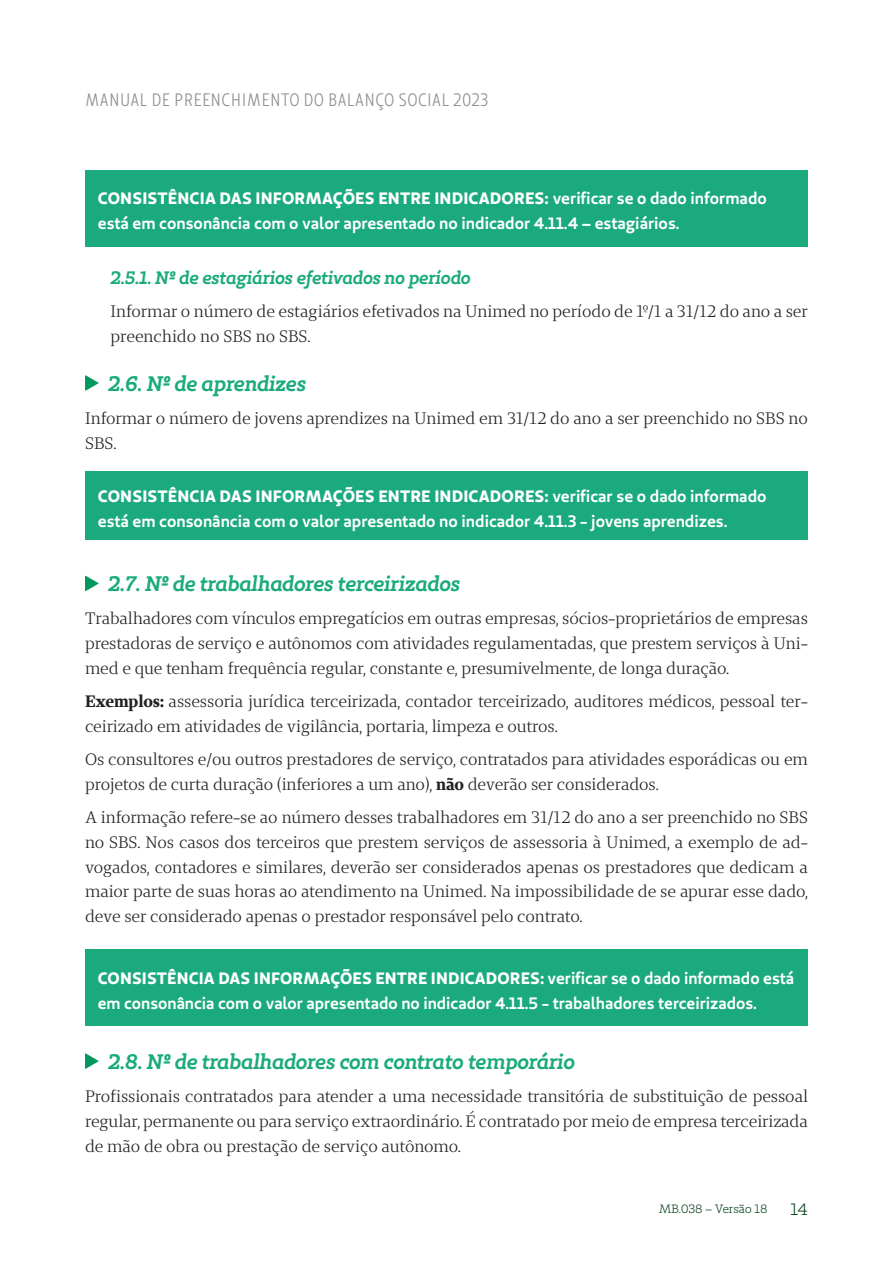
<style>
.page{position:relative;width:893px;height:1263px;background:#fff}
.page>*{position:absolute;margin:0;border:0;box-sizing:border-box;transform-origin:0 0}
.t1{font:italic 700 21px "Unimed Slab 2020 Semi";letter-spacing:-.015em;color:#1baa7d}
.t2{font:condensed 18px "Unimed Sans 2020 Book";letter-spacing:.02em;color:#908d92}
.t3{font:italic 700 18px "Unimed Slab 2020 Semi";letter-spacing:-.01em;color:#1baa7d}
.t4{font:16.5px/24.8px "Unimed Serif 2020 Book";letter-spacing:-.005em;color:#231f20}
.t5{font:700 16.5px "Unimed Sans 2020 Semi";color:#fff}
.t6{font:16.5px "Unimed Sans 2020 Bold";letter-spacing:.01em;color:#fff}
.t7{font:16.5px "Unimed Slab 2020 Book";color:#003e18}
.t8{font:12px "Unimed Slab 2020 Book";letter-spacing:-.005em;color:#003e18}
.s1{font-family:"Unimed Sans 2020 Semi";font-weight:700}
.s2{font-family:"Unimed Serif 2020 Bold"}
</style>
<div class="page">
<div style="left:85px;top:170px;width:723px;height:76px;background:#1baa7d"></div>
<svg style="left:85px;top:375px;width:14px;height:16px"></svg>
<div style="left:85px;top:472px;width:723px;height:68px;background:#1baa7d"></div>
<svg style="left:85px;top:576px;width:14px;height:15px"></svg>
<div style="left:85px;top:949px;width:723px;height:77px;background:#1baa7d"></div>
<svg style="left:85px;top:1053px;width:14px;height:16px"></svg>
<p class="t2" style="left:85px;top:89px;width:405px">MANUAL DE PREENCHIMENTO DO BALANÇO SOCIAL 2023</p>
<p class="t6" style="left:98px;top:187px;width:670px">CONSISTÊNCIA DAS INFORMAÇÕES ENTRE INDICADORES: <span class="s1">verificar se o dado informado</span></p>
<p class="t5" style="left:98px;top:212px;width:583px">está em consonância com o valor apresentado no indicador 4.11.4 – estagiários.</p>
<p class="t3" style="left:111px;top:266px;width:362px">2.5.1. Nº de estagiários efetivados no período</p>
<p class="t4" style="left:111px;top:299px;width:699px">Informar o número de estagiários efetivados na Unimed no período de 1º/1 a 31/12 do ano a ser preenchido no SBS no SBS.</p>
<p class="t1" style="left:108px;top:369px;width:200px">2.6. Nº de aprendizes</p>
<p class="t4" style="left:85px;top:405px;width:724px">Informar o número de jovens aprendizes na Unimed em 31/12 do ano a ser preenchido no SBS no<br>SBS.</p>
<p class="t6" style="left:98px;top:485px;width:670px">CONSISTÊNCIA DAS INFORMAÇÕES ENTRE INDICADORES: <span class="s1">verificar se o dado informado</span></p>
<p class="t5" style="left:98px;top:510px;width:631px">está em consonância com o valor apresentado no indicador 4.11.3 - jovens aprendizes.</p>
<p class="t1" style="left:108px;top:570px;width:354px">2.7. Nº de trabalhadores terceirizados</p>
<p class="t4" style="left:85px;top:606px;width:724px;text-align:justify">Trabalhadores com vínculos empregatícios em outras empresas, sócios-proprietários de empresas prestadoras de serviço e autônomos com atividades regulamentadas, que prestem serviços à Uni&shy;med e que tenham frequência regular, constante e, presumivelmente, de longa duração.</p>
<p class="t4" style="left:85px;top:689px;width:724px"><span class="s2">Exemplos:</span> assessoria jurídica terceirizada, contador terceirizado, auditores médicos, pessoal ter&shy;ceirizado em atividades de vigilância, portaria, limpeza e outros.</p>
<p class="t4" style="left:85px;top:747px;width:724px">Os consultores e/ou outros prestadores de serviço, contratados para atividades esporádicas ou em projetos de curta duração (inferiores a um ano), <span class="s2">não</span> deverão ser considerados.</p>
<p class="t4" style="left:85px;top:805px;width:724px;text-align:justify">A informação refere-se ao número desses trabalhadores em 31/12 do ano a ser preenchido no SBS no SBS. Nos casos dos terceiros que prestem serviços de assessoria à Unimed, a exemplo de ad&shy;vogados, contadores e similares, deverão ser considerados apenas os prestadores que dedicam a maior parte de suas horas ao atendimento na Unimed. Na impossibilidade de se apurar esse dado, deve ser considerado apenas o prestador responsável pelo contrato.</p>
<p class="t6" style="left:98px;top:967px;width:698px">CONSISTÊNCIA DAS INFORMAÇÕES ENTRE INDICADORES: <span class="s1">verificar se o dado informado está</span></p>
<p class="t5" style="left:98px;top:992px;width:661px">em consonância com o valor apresentado no indicador 4.11.5 - trabalhadores terceirizados.</p>
<p class="t1" style="left:108px;top:1047px;width:468px">2.8. Nº de trabalhadores com contrato temporário</p>
<p class="t4" style="left:85px;top:1083px;width:724px;text-align:justify">Profissionais contratados para atender a uma necessidade transitória de substituição de pessoal regular, permanente ou para serviço extraordinário. É contratado por meio de empresa terceirizada de mão de obra ou prestação de serviço autônomo.</p>
<p class="t8" style="left:659px;top:1201px;width:110px">MB.038 – Versão 18</p>
<p class="t7" style="left:791px;top:1199px;width:19px">14</p>
</div>
